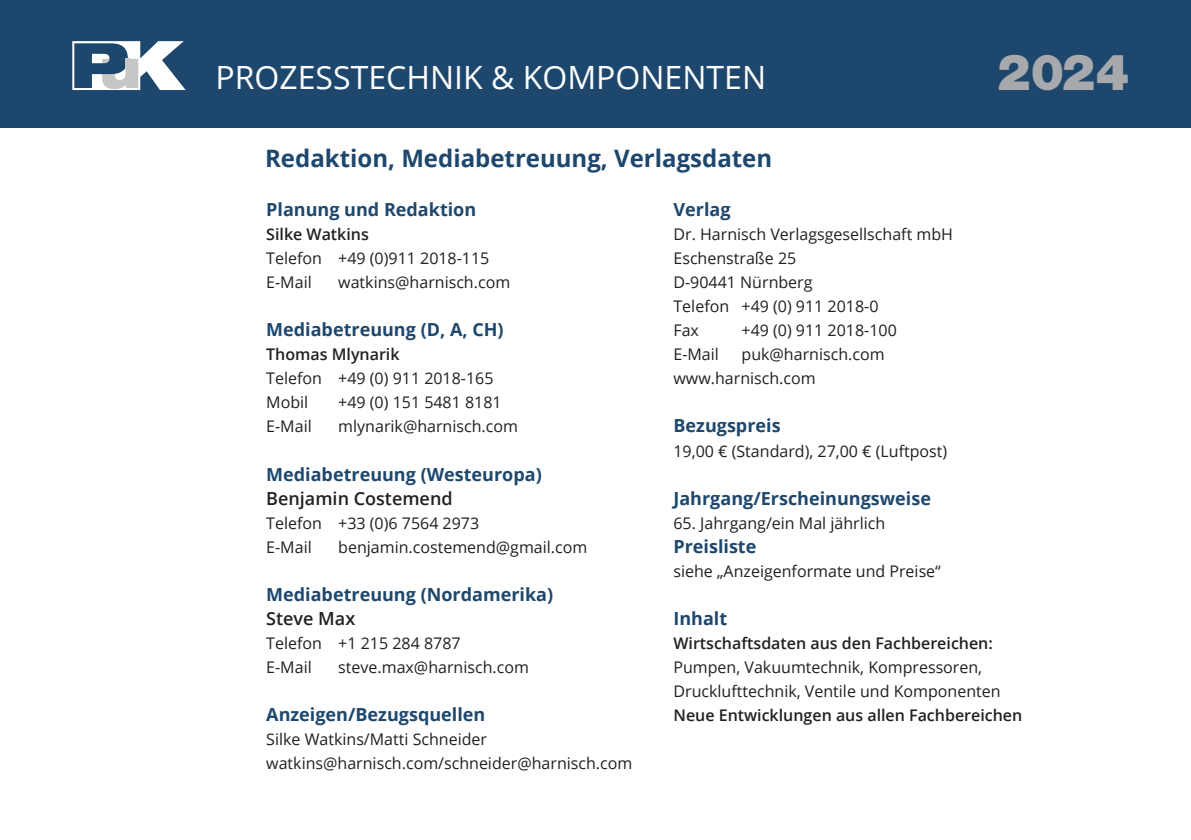
<style>
.page{position:relative;width:1191px;height:840px;background:#fff}
.page>*{position:absolute;margin:0;border:0;box-sizing:border-box;transform-origin:0 0}
.t1{font:900 50px "Helvetica Neue LT Std";color:#a8a9ad}
.t2{font:32px "Open Sans";color:#fff}
.t3{font:700 24px "Open Sans";color:#1d476d}
.t4{font:700 18px "Open Sans";color:#1d476d}
.t5{font:600 18px "Open Sans";color:#231f20}
.t6{font:16px/24px "Open Sans";color:#231f20}
.t7{font:600 16px "Open Sans";color:#231f20}
</style>
<div class="page">
<div style="left:0;top:0;width:1191px;height:128px;background:#1d476d"></div>
<svg style="left:72px;top:41px;width:114px;height:49px"></svg>
<h2 class="t2" style="left:215px;top:56px;width:552px">PROZESSTECHNIK &amp; KOMPONENTEN</h2>
<h1 class="t1" style="left:997px;top:42px;width:134px">2024</h1>
<h3 class="t3" style="left:265px;top:142px;width:508px">Redaktion, Mediabetreuung, Verlagsdaten</h3>
<p class="t4" style="left:266px;top:197px;width:211px">Planung und Redaktion</p>
<p class="t7" style="left:266px;top:223px;width:104px">Silke Watkins</p>
<p class="t6" style="left:266px;top:246px;width:225px">Telefon +49 (0)911 2018-115<br>E-Mail</p>
<p class="t4" style="left:673px;top:197px;width:59px">Verlag</p>
<p class="t6" style="left:673px;top:222px;width:281px">Dr. Harnisch Verlagsgesellschaft mbH<br>Eschenstraße 25<br>D-90441 Nürnberg<br>Telefon +49 (0) 911 2018-0<br>Fax</p>
<p class="t6" style="left:338px;top:270px;width:173px">watkins@harnisch.com</p>
<p class="t4" style="left:266px;top:317px;width:239px">Mediabetreuung (D, A, CH)</p>
<p class="t7" style="left:266px;top:343px;width:135px">Thomas Mlynarik</p>
<p class="t6" style="left:266px;top:366px;width:229px">Telefon +49 (0) 911 2018-165<br>Mobil</p>
<p class="t6" style="left:741px;top:318px;width:157px">+49 (0) 911 2018-100</p>
<p class="t6" style="left:673px;top:342px;width:47px">E-Mail</p>
<p class="t6" style="left:673px;top:342px;width:213px;text-indent:68px">puk@harnisch.com www.harnisch.com</p>
<p class="t4" style="left:673px;top:413px;width:109px">Bezugspreis</p>
<p class="t6" style="left:673px;top:438px;width:275px">19,00 € (Standard), 27,00 € (Luftpost)</p>
<p class="t4" style="left:673px;top:485px;width:259px">Jahrgang/Erscheinungsweise</p>
<p class="t6" style="left:673px;top:510px;width:213px">65. Jahrgang/ein Mal jährlich</p>
<p class="t4" style="left:673px;top:533px;width:84px">Preisliste</p>
<p class="t6" style="left:673px;top:558px;width:269px">siehe „Anzeigenformate und Preise“</p>
<p class="t4" style="left:673px;top:605px;width:55px">Inhalt</p>
<p class="t7" style="left:673px;top:631px;width:321px">Wirtschaftsdaten aus den Fachbereichen:</p>
<p class="t6" style="left:673px;top:654px;width:329px">Pumpen, Vakuumtechnik, Kompressoren,<br>Drucklufttechnik, Ventile und Komponenten</p>
<p class="t7" style="left:673px;top:703px;width:350px">Neue Entwicklungen aus allen Fachbereichen</p>
<p class="t6" style="left:338px;top:390px;width:165px">+49 (0) 151 5481 8181</p>
<p class="t6" style="left:266px;top:414px;width:47px">E-Mail</p>
<p class="t6" style="left:338px;top:414px;width:181px">mlynarik@harnisch.com</p>
<p class="t4" style="left:266px;top:461px;width:277px">Mediabetreuung (Westeuropa)</p>
<p class="t5" style="left:266px;top:485px;width:188px">Benjamin Costemend</p>
<p class="t6" style="left:266px;top:510px;width:214px">Telefon +33 (0)6 7564 2973<br>E-Mail</p>
<p class="t6" style="left:338px;top:534px;width:251px">benjamin.costemend@gmail.com</p>
<p class="t4" style="left:266px;top:581px;width:288px">Mediabetreuung (Nordamerika)</p>
<p class="t5" style="left:266px;top:605px;width:90px">Steve Max</p>
<p class="t6" style="left:266px;top:630px;width:196px">Telefon +1 215 284 8787<br>E-Mail</p>
<p class="t6" style="left:338px;top:654px;width:192px">steve.max@harnisch.com</p>
<p class="t4" style="left:266px;top:701px;width:220px">Anzeigen/Bezugsquellen</p>
<p class="t6" style="left:266px;top:726px;width:367px">Silke Watkins/Matti Schneider watkins@harnisch.com/schneider@harnisch.com</p>
</div>
